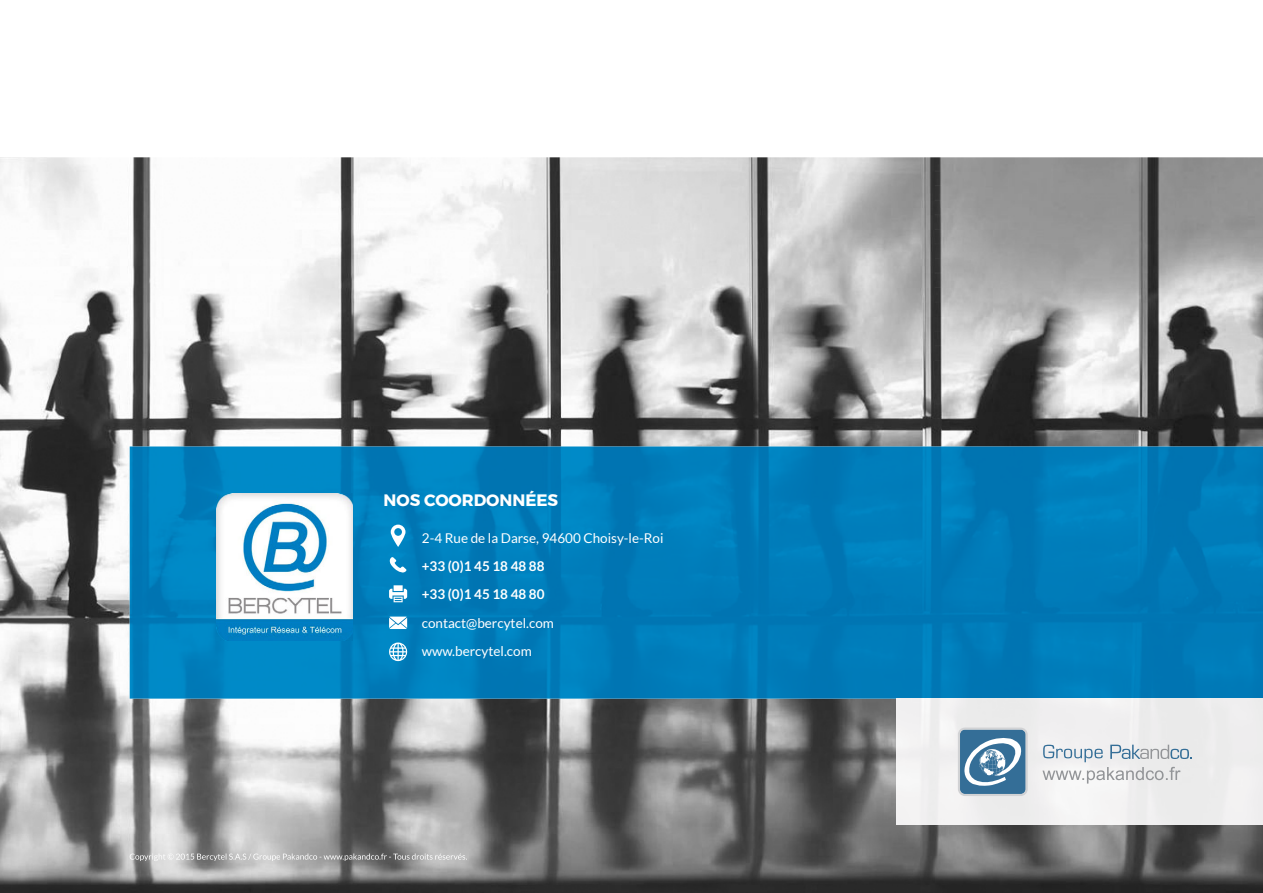
<style>
.page{position:relative;width:1263px;height:893px;background:#fff}
.page>*{position:absolute;margin:0;border:0;box-sizing:border-box;transform-origin:0 0}
.t1{font:700 16.5px "Montserrat";color:#fff}
.t2{font:13.5px/28.5px "Lato";color:#fff}
.t3{font:13.5px "Lato";color:#fff}
.t4{font:700 13.5px/28.5px "Lato";color:#fff}
</style>
<div class="page">
<img style="left:0;top:157px;width:1263px;height:736px">
<img style="left:130px;top:446px;width:1133px;height:253px">
<div style="left:896px;top:699px;width:367px;height:126px;background:#efeeef"></div>
<svg style="left:130px;top:853px;width:337px;height:8px;background:#b1b1b1"></svg>
<svg style="left:389px;top:585px;width:18px;height:17px"></svg>
<svg style="left:391px;top:525px;width:14px;height:22px"></svg>
<svg style="left:389px;top:557px;width:18px;height:16px"></svg>
<svg style="left:389px;top:617px;width:18px;height:12px"></svg>
<svg style="left:389px;top:642px;width:18px;height:19px"></svg>
<svg style="left:958px;top:727px;width:70px;height:69px;background:#7298b4"></svg>
<svg style="left:1042px;top:745px;width:150px;height:39px"></svg>
<img style="left:216px;top:493px;width:137px;height:148px">
<p class="t1" style="left:383px;top:490px;width:176px">NOS COORDONNÉES</p>
<p class="t3" style="left:422px;top:530px;width:243px">2-4 Rue de la Darse, 94600 Choisy-le-Roi</p>
<p class="t4" style="left:422px;top:552px;width:124px">+33 (0)1 45 18 48 88 +33 (0)1 45 18 48 80</p>
<p class="t2" style="left:422px;top:609px;width:134px">contact@bercytel.com www.bercytel.com</p>
</div>
